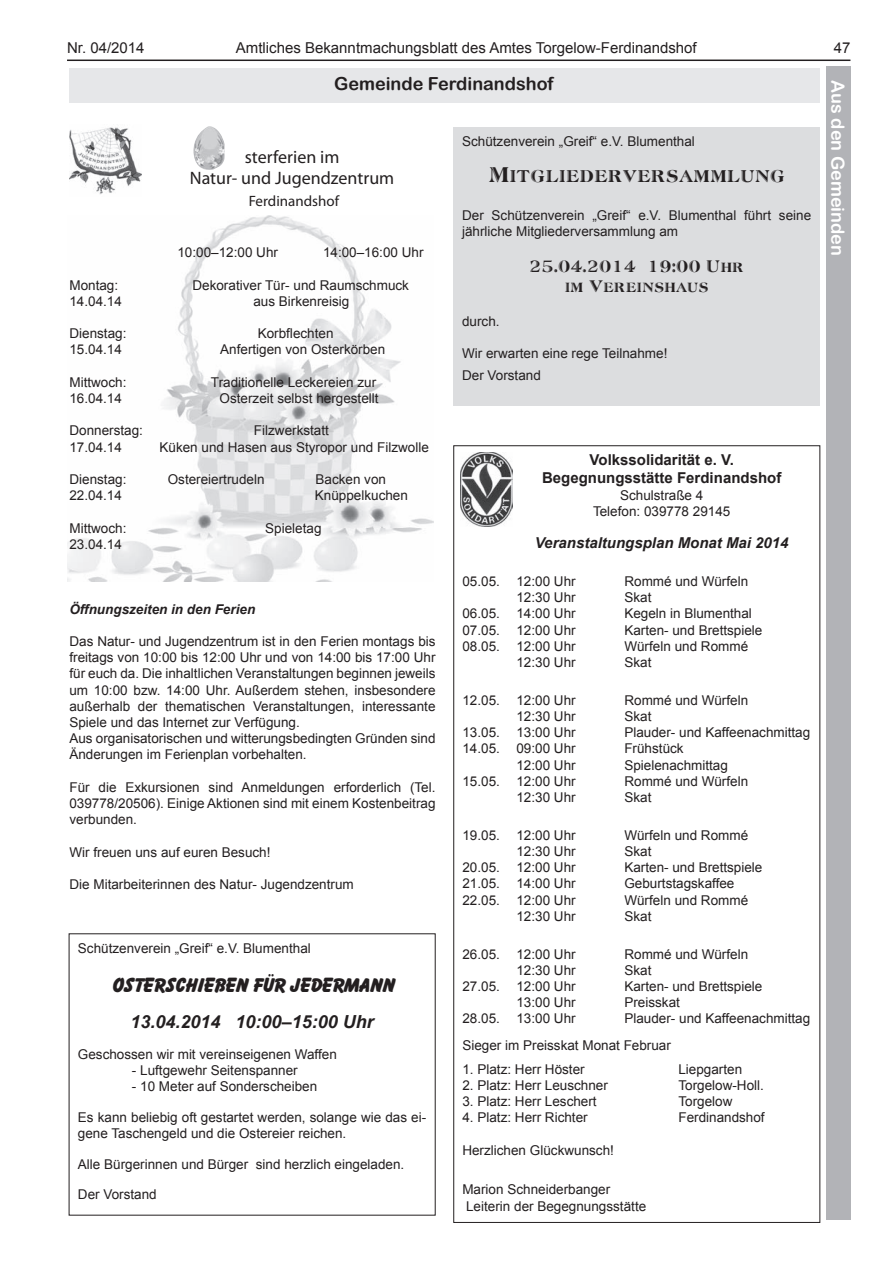
<style>
.page{position:relative;width:893px;height:1263px;background:#fff}
.page>*{position:absolute;margin:0;border:0;box-sizing:border-box;transform-origin:0 0}
.t1{font:21px "Atlantic Inline";color:#231f20}
.t2{font:18px/21.6px "Myriad Pro";color:#231f20;text-align:center}
.t3{font:700 18px "Bassoon";color:#231f20}
.t4{font:italic 700 18px "Arial";color:#231f20}
.t5{font:18px "Arial Rounded MT Bold";color:#231f20}
.t6{font:18px "Arial Rounded MT Bold";color:#fff}
.t7{font:16.5px/19.8px "Atlantic Inline";color:#231f20;text-align:center}
.t8{font:15px "Arial";color:#231f20}
.t9{font:700 15px/18px "Arial";color:#231f20;text-align:center}
.t10{font:italic 700 15px "Arial";color:#231f20}
.t11{font:15px "Myriad Pro";color:#231f20}
.t12{font:13.5px/16.2px "Arial";color:#231f20}
.t13{font:italic 700 13.5px "Arial";color:#231f20}
</style>
<div class="page">
<hr style="left:67px;top:60px;width:783px;height:1px;background:#231f20">
<div style="left:825px;top:67px;width:25px;height:1153px;background:#b2b3b7"></div>
<div style="left:70px;top:68px;width:750px;height:34px;background:#e6e7e9"></div>
<img style="left:460px;top:452px;width:52px;height:74px">
<div style="left:454px;top:127px;width:366px;height:279px;background:#dcdddf"></div>
<img style="left:67px;top:216px;width:367px;height:365px">
<img style="left:69px;top:127px;width:73px;height:67px">
<img style="left:193px;top:126px;width:32px;height:44px">
<p class="t8" style="left:67px;top:38px;width:79px">Nr. 04/2014</p>
<p class="t8" style="left:236px;top:38px;width:462px">Amtliches Bekanntmachungsblatt des Amtes Torgelow-Ferdinandshof</p>
<p class="t8" style="left:834px;top:38px;width:18px">47</p>
<h2 class="t6" style="left:849px;top:80px;width:177px;rotate:90deg">Aus den Gemeinden</h2>
<h2 class="t5" style="left:334px;top:73px;width:221px">Gemeinde Ferdinandshof</h2>
<p class="t12" style="left:462px;top:133px;width:234px">Schützenverein „Greif“ e.V. Blumenthal</p>
<h1 class="t1" style="left:488px;top:161px;width:298px">Mitgliederversammlung</h1>
<p class="t12" style="left:462px;top:207px;width:351px">Der Schützenverein „Greif“ e.V. Blumenthal führt seine jährliche Mitgliederversammlung am</p>
<p class="t7" style="left:529px;top:256px;width:216px">25.04.2014 19:00 Uhr im Vereinshaus</p>
<p class="t12" style="left:462px;top:313px;width:39px">durch.</p>
<p class="t12" style="left:462px;top:343px;width:207px;line-height:21.6px">Wir erwarten eine rege Teilnahme!<br>Der Vorstand</p>
<h2 class="t2" style="left:190px;top:145px;width:206px">sterferien im<br>Natur- und Jugendzentrum</h2>
<p class="t11" style="left:249px;top:191px;width:92px">Ferdinandshof</p>
<p class="t12" style="left:177px;top:244px;width:102px">10:00–12:00 Uhr</p>
<p class="t12" style="left:323px;top:244px;width:102px">14:00–16:00 Uhr</p>
<p class="t12" style="left:69px;top:277px;width:50px">Montag:</p>
<p class="t12" style="left:192px;top:277px;width:218px">Dekorativer Tür- und Raumschmuck</p>
<p class="t12" style="left:69px;top:293px;width:54px">14.04.14</p>
<p class="t12" style="left:253px;top:293px;width:98px">aus Birkenreisig</p>
<p class="t12" style="left:69px;top:325px;width:59px">Dienstag:</p>
<p class="t12" style="left:258px;top:325px;width:77px">Korbflechten</p>
<p class="t12" style="left:69px;top:342px;width:54px">15.04.14</p>
<p class="t12" style="left:220px;top:342px;width:167px">Anfertigen von Osterkörben</p>
<p class="t12" style="left:69px;top:374px;width:59px">Mittwoch:</p>
<p class="t12" style="left:211px;top:374px;width:167px">Traditionelle Leckereien zur</p>
<p class="t12" style="left:69px;top:390px;width:54px">16.04.14</p>
<p class="t12" style="left:220px;top:390px;width:161px">Osterzeit selbst hergestellt</p>
<p class="t12" style="left:69px;top:423px;width:75px">Donnerstag:</p>
<p class="t12" style="left:254px;top:423px;width:77px">Filzwerkstatt</p>
<p class="t12" style="left:69px;top:439px;width:54px">17.04.14</p>
<p class="t12" style="left:160px;top:439px;width:271px">Küken und Hasen aus Styropor und Filzwolle</p>
<p class="t12" style="left:69px;top:471px;width:59px">Dienstag:</p>
<p class="t12" style="left:168px;top:471px;width:98px">Ostereiertrudeln</p>
<p class="t12" style="left:315px;top:471px;width:72px">Backen von</p>
<p class="t12" style="left:69px;top:487px;width:54px">22.04.14</p>
<p class="t12" style="left:315px;top:487px;width:95px">Knüppelkuchen</p>
<p class="t12" style="left:69px;top:520px;width:59px">Mittwoch:</p>
<p class="t12" style="left:265px;top:520px;width:58px">Spieletag</p>
<p class="t12" style="left:69px;top:536px;width:54px">23.04.14</p>
<p class="t9" style="left:542px;top:452px;width:241px">Volkssolidarität e. V.<br>Begegnungsstätte Ferdinandshof</p>
<p class="t12" style="left:593px;top:487px;width:139px;text-align:center">Schulstraße 4<br>Telefon: 039778 29145</p>
<p class="t10" style="left:535px;top:533px;width:255px">Veranstaltungsplan Monat Mai 2014</p>
<p class="t12" style="left:462px;top:573px;width:115px">05.05. 12:00 Uhr</p>
<p class="t12" style="left:624px;top:573px;width:125px">Rommé und Würfeln</p>
<p class="t12" style="left:516px;top:589px;width:61px">12:30 Uhr</p>
<p class="t12" style="left:624px;top:589px;width:29px">Skat</p>
<p class="t12" style="left:462px;top:606px;width:115px">06.05. 14:00 Uhr</p>
<p class="t12" style="left:624px;top:606px;width:129px">Kegeln in Blumenthal</p>
<p class="t12" style="left:462px;top:622px;width:115px">07.05. 12:00 Uhr</p>
<p class="t12" style="left:624px;top:622px;width:140px">Karten- und Brettspiele</p>
<p class="t12" style="left:462px;top:638px;width:115px">08.05. 12:00 Uhr</p>
<p class="t12" style="left:624px;top:638px;width:125px">Würfeln und Rommé</p>
<p class="t12" style="left:516px;top:654px;width:61px">12:30 Uhr</p>
<p class="t12" style="left:624px;top:654px;width:29px">Skat</p>
<p class="t12" style="left:462px;top:692px;width:115px">12.05. 12:00 Uhr</p>
<p class="t12" style="left:624px;top:692px;width:125px">Rommé und Würfeln</p>
<p class="t12" style="left:516px;top:708px;width:61px">12:30 Uhr</p>
<p class="t12" style="left:624px;top:708px;width:29px">Skat</p>
<p class="t12" style="left:462px;top:724px;width:115px">13.05. 13:00 Uhr</p>
<p class="t12" style="left:624px;top:724px;width:187px">Plauder- und Kaffeenachmittag</p>
<p class="t12" style="left:462px;top:741px;width:115px">14.05. 09:00 Uhr</p>
<p class="t12" style="left:624px;top:741px;width:61px">Frühstück</p>
<p class="t12" style="left:516px;top:757px;width:61px">12:00 Uhr</p>
<p class="t12" style="left:624px;top:757px;width:105px">Spielenachmittag</p>
<p class="t12" style="left:462px;top:773px;width:115px">15.05. 12:00 Uhr</p>
<p class="t12" style="left:624px;top:773px;width:125px">Rommé und Würfeln</p>
<p class="t12" style="left:516px;top:789px;width:61px">12:30 Uhr</p>
<p class="t12" style="left:624px;top:789px;width:29px">Skat</p>
<p class="t12" style="left:462px;top:827px;width:115px">19.05. 12:00 Uhr</p>
<p class="t12" style="left:624px;top:827px;width:125px">Würfeln und Rommé</p>
<p class="t12" style="left:516px;top:843px;width:61px">12:30 Uhr</p>
<p class="t12" style="left:624px;top:843px;width:29px">Skat</p>
<p class="t12" style="left:462px;top:859px;width:115px">20.05. 12:00 Uhr</p>
<p class="t12" style="left:624px;top:859px;width:140px">Karten- und Brettspiele</p>
<p class="t12" style="left:462px;top:876px;width:115px">21.05. 14:00 Uhr</p>
<p class="t12" style="left:624px;top:876px;width:112px">Geburtstagskaffee</p>
<p class="t12" style="left:462px;top:892px;width:115px">22.05. 12:00 Uhr</p>
<p class="t12" style="left:624px;top:892px;width:125px">Würfeln und Rommé</p>
<p class="t12" style="left:516px;top:908px;width:61px">12:30 Uhr</p>
<p class="t12" style="left:624px;top:908px;width:29px">Skat</p>
<p class="t12" style="left:462px;top:946px;width:115px">26.05. 12:00 Uhr</p>
<p class="t12" style="left:624px;top:946px;width:125px">Rommé und Würfeln</p>
<p class="t12" style="left:516px;top:962px;width:61px">12:30 Uhr</p>
<p class="t12" style="left:624px;top:962px;width:29px">Skat</p>
<p class="t12" style="left:462px;top:978px;width:115px">27.05. 12:00 Uhr</p>
<p class="t12" style="left:624px;top:978px;width:140px">Karten- und Brettspiele</p>
<p class="t12" style="left:516px;top:994px;width:61px">13:00 Uhr</p>
<p class="t12" style="left:624px;top:994px;width:57px">Preisskat</p>
<p class="t12" style="left:462px;top:1011px;width:115px">28.05. 13:00 Uhr</p>
<p class="t13" style="left:69px;top:600px;width:187px">Öffnungszeiten in den Ferien</p>
<p class="t12" style="left:69px;top:633px;width:368px">Das Natur- und Jugendzentrum ist in den Ferien montags bis freitags von 10:00 bis 12:00 Uhr und von 14:00 bis 17:00 Uhr für euch da. Die inhaltlichen Veranstaltungen beginnen jeweils um 10:00 bzw. 14:00 Uhr. Außerdem stehen, insbesondere außerhalb der thematischen Veranstaltungen, interessante Spiele und das Internet zur Verfügung.<br>Aus organisatorischen und witterungsbedingten Gründen sind Änderungen im Ferienplan vorbehalten.</p>
<p class="t12" style="left:69px;top:779px;width:368px;text-align:justify">Für die Exkursionen sind Anmeldungen erforderlich (Tel.<br>039778/20506). Einige Aktionen sind mit einem Kostenbeitrag verbunden.</p>
<p class="t12" style="left:69px;top:844px;width:203px">Wir freuen uns auf euren Besuch!</p>
<p class="t12" style="left:69px;top:876px;width:286px">Die Mitarbeiterinnen des Natur- Jugendzentrum</p>
<p class="t12" style="left:78px;top:940px;width:234px">Schützenverein „Greif“ e.V. Blumenthal</p>
<h2 class="t3" style="left:111px;top:973px;width:284px">OSTERSCHIEßEN FÜR JEDERMANN</h2>
<h2 class="t4" style="left:131px;top:1010px;width:245px">13.04.2014 10:00–15:00 Uhr</h2>
<p class="t12" style="left:78px;top:1046px;width:260px">Geschossen wir mit vereinseigenen Waffen</p>
<p class="t12" style="left:132px;top:1062px;width:167px">- Luftgewehr Seitenspanner</p>
<p class="t12" style="left:132px;top:1078px;width:187px">- 10 Meter auf Sonderscheiben</p>
<p class="t12" style="left:78px;top:1109px;width:350px">Es kann beliebig oft gestartet werden, solange wie das ei&shy;gene Taschengeld und die Ostereier reichen.</p>
<p class="t12" style="left:78px;top:1156px;width:328px">Alle Bürgerinnen und Bürger sind herzlich eingeladen.</p>
<p class="t12" style="left:78px;top:1186px;width:80px">Der Vorstand</p>
<p class="t12" style="left:462px;top:1005px;width:349px;line-height:27px;text-indent:162px">Plauder- und Kaffeenachmittag<br>Sieger im Preisskat Monat Februar</p>
<p class="t12" style="left:462px;top:1061px;width:124px">1. Platz: Herr Höster</p>
<p class="t12" style="left:678px;top:1061px;width:65px">Liepgarten</p>
<p class="t12" style="left:462px;top:1077px;width:147px">2. Platz: Herr Leuschner</p>
<p class="t12" style="left:678px;top:1077px;width:87px">Torgelow-Holl.</p>
<p class="t12" style="left:462px;top:1093px;width:136px">3. Platz: Herr Leschert</p>
<p class="t12" style="left:678px;top:1093px;width:56px">Torgelow</p>
<p class="t12" style="left:462px;top:1110px;width:127px">4. Platz: Herr Richter</p>
<p class="t12" style="left:678px;top:1110px;width:88px">Ferdinandshof</p>
<p class="t12" style="left:462px;top:1142px;width:153px">Herzlichen Glückwunsch!</p>
<p class="t12" style="left:462px;top:1182px;width:185px">Marion Schneiderbanger<br>Leiterin der Begegnungsstätte</p>
</div>
